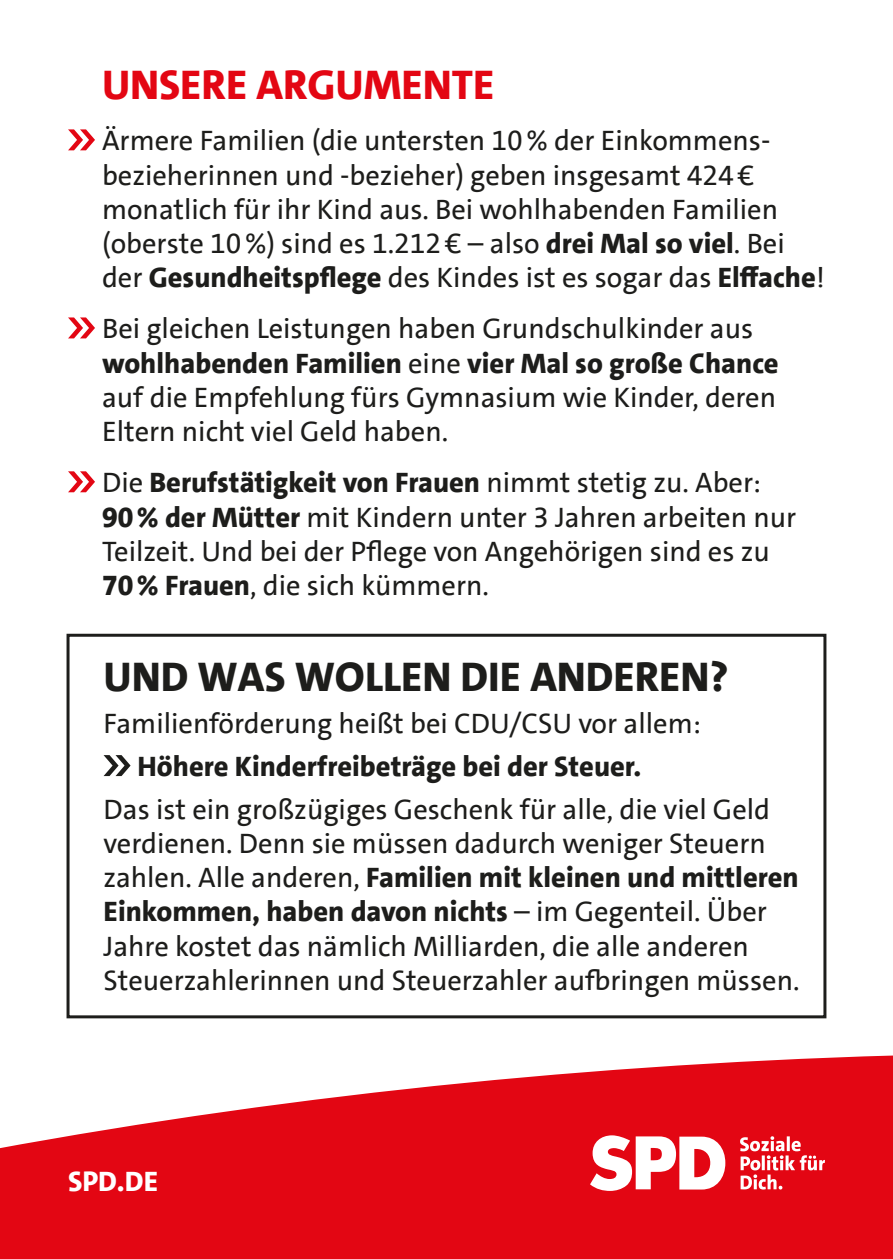
<style>
.page{position:relative;width:893px;height:1259px;background:#fff}
.page>*{position:absolute;margin:0;border:0;box-sizing:border-box;transform-origin:0 0}
.t1{font:800 42px "SPD The Sans Versal";color:#1d1d1b}
.t2{font:800 42px "SPD The Sans Versal";color:#e30613}
.t3{font:28.5px/34.2px "SPD The Sans";color:#1d1d1b}
.t4{font:800 28.5px "SPD The Sans";color:#1d1d1b}
.t5{font:800 28.5px "SPD The Sans Versal";color:#fff}
.s1{font-weight:800}
</style>
<div class="page">
<svg style="left:0;top:1055px;width:893px;height:204px;fill:#e30613"></svg>
<svg style="left:104px;top:755px;width:27px;height:21px"></svg>
<div style="left:67px;top:634px;width:759px;height:384px;border:3px solid #1d1d1b"></div>
<svg style="left:68px;top:129px;width:27px;height:21px"></svg>
<svg style="left:68px;top:317px;width:27px;height:21px"></svg>
<svg style="left:68px;top:471px;width:27px;height:21px"></svg>
<svg style="left:590px;top:1135px;width:235px;height:56px"></svg>
<h1 class="t2" style="left:102px;top:58px;width:394px">UNSERE ARGUMENTE</h1>
<p class="t3" style="left:102px;top:124px;width:724px">Ärmere Familien (die untersten 10% der Einkommens&shy;bezieherinnen und -bezieher) geben insgesamt 424€ monatlich für ihr Kind aus. Bei wohlhabenden Familien (oberste 10%) sind es 1.212€ – also <span class="s1">drei Mal so viel</span>. Bei der <span class="s1">Gesundheitspflege</span> des Kindes ist es sogar das <span class="s1">Elffache</span>!</p>
<p class="t3" style="left:102px;top:312px;width:678px">Bei gleichen Leistungen haben Grundschulkinder aus <span class="s1">wohlhabenden Familien</span> eine <span class="s1">vier Mal so große Chance </span>auf die Empfehlung fürs Gymnasium wie Kinder, deren Eltern nicht viel Geld haben.</p>
<p class="t3" style="left:102px;top:466px;width:696px">Die <span class="s1">Berufstätigkeit von Frauen</span> nimmt stetig zu. Aber:<br><span class="s1">90% der Mütter</span> mit Kindern unter 3 Jahren arbeiten nur Teilzeit. Und bei der Pflege von Angehörigen sind es zu <span class="s1">70% Frauen</span>, die sich kümmern.</p>
<h1 class="t1" style="left:104px;top:649px;width:627px">UND WAS WOLLEN DIE ANDEREN?</h1>
<p class="t3" style="left:104px;top:707px;width:599px">Familienförderung heißt bei CDU/CSU vor allem:</p>
<p class="t4" style="left:138px;top:748px;width:505px">Höhere Kinderfreibeträge bei der Steuer.</p>
<p class="t3" style="left:104px;top:792px;width:697px">Das ist ein großzügiges Geschenk für alle, die viel Geld verdienen. Denn sie müssen dadurch weniger Steuern zahlen. Alle anderen, <span class="s1">Familien mit kleinen und mittleren Einkommen, haben davon nichts</span> – im Gegenteil. Über Jahre kostet das nämlich Milliarden, die alle anderen Steuerzahlerinnen und Steuerzahler aufbringen müssen.</p>
<p class="t5" style="left:68px;top:1163px;width:92px">SPD.DE</p>
</div>
